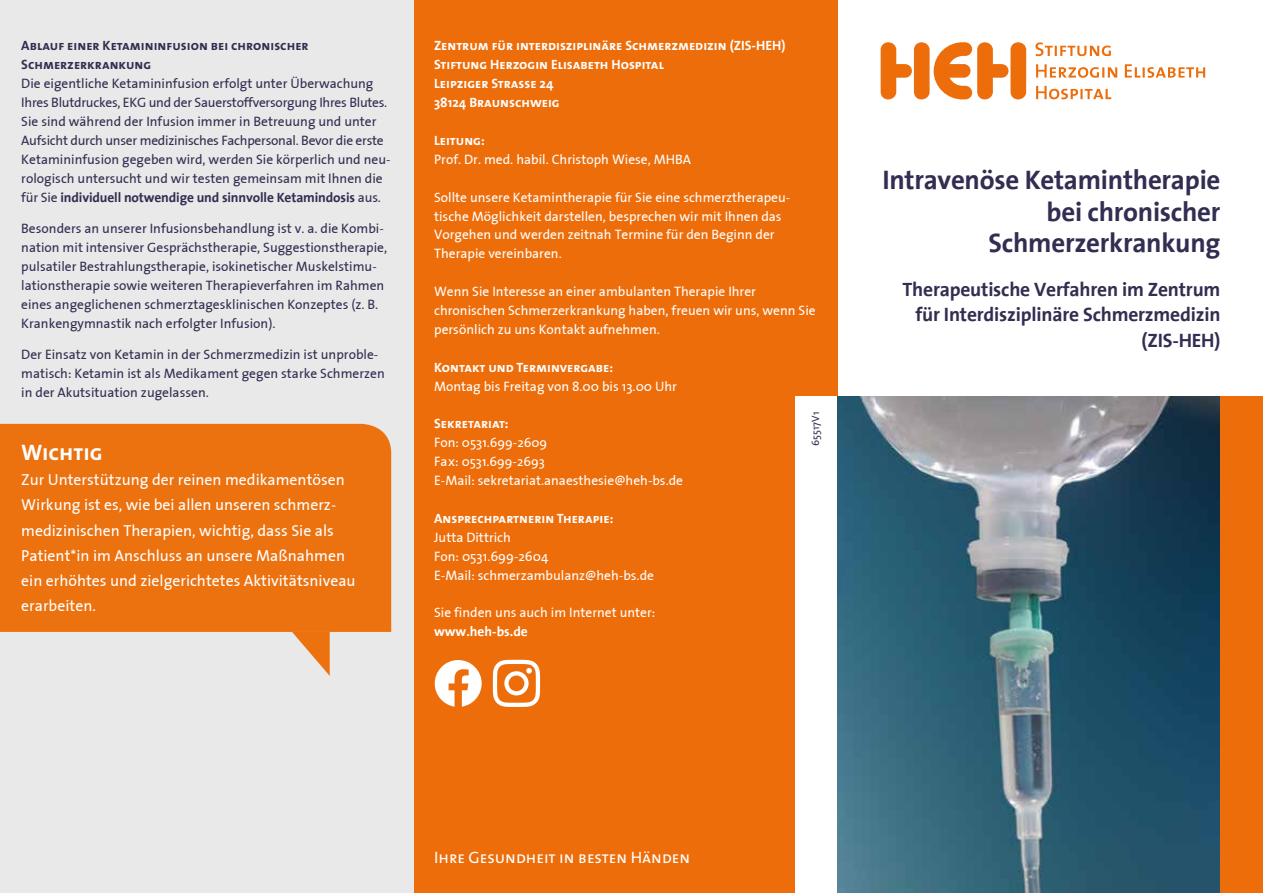
<style>
.page{position:relative;width:1263px;height:893px;background:#fff}
.page>*{position:absolute;margin:0;border:0;box-sizing:border-box;transform-origin:0 0}
.t1{font:700 27px/31.5px "The Sans";letter-spacing:-.01em;color:#312e51;text-align:right}
.t2{font:22.5px "The Sans Bold Caps";color:#fff}
.t3{font:700 19.5px/25.2px "The Sans";letter-spacing:-.01em;color:#312e51;text-align:right}
.t4{font:16.5px "The Sans Caps";color:#fff}
.t5{font:15.75px/25.2px "The Sans Plain";color:#fff}
.t6{font:13.5px/18.9px "The Sans Plain";color:#312e51}
.t7{font:13.5px/18.9px "The Sans Plain";color:#fff}
.t8{font:13.5px/18.9px "The Sans Bold Caps";color:#fff}
.t9{font:13.5px/18.9px "The Sans Bold Caps";color:#312e51}
.t10{font:700 13.5px "The Sans";letter-spacing:-.01em;color:#312e51}
.t11{font:700 13.5px "The Sans";color:#fff}
.t12{font:13.2px/18.9px "The Sans Plain";color:#fff}
.t13{font:10.5px "The Sans Plain";color:#312e51}
.s1{font-family:"The Sans Plain";font-weight:400}
.s2{font-family:"The Sans";font-weight:700}
.s3{font-size:13.5px}
</style>
<div class="page">
<div style="left:411px;top:0;width:427px;height:893px;background:#ed6d0a"></div>
<div style="left:0;top:0;width:413px;height:893px;background:#e9e9e9"></div>
<div style="left:795px;top:397px;width:43px;height:496px;background:#fff"></div>
<img style="left:838px;top:397px;width:382px;height:496px">
<div style="left:1220px;top:397px;width:43px;height:496px;background:#ed6d0a"></div>
<svg style="left:881px;top:42px;width:145px;height:57px"></svg>
<svg style="left:1036px;top:86px;width:75px;height:13px"></svg>
<svg style="left:1036px;top:64px;width:169px;height:14px"></svg>
<svg style="left:1035px;top:42px;width:76px;height:14px"></svg>
<svg style="left:435px;top:660px;width:47px;height:47px"></svg>
<svg style="left:493px;top:660px;width:47px;height:47px"></svg>
<div style="left:0;top:424px;width:391px;height:208px;background:#ec710f"></div>
<svg style="left:292px;top:632px;width:38px;height:44px"></svg>
<p class="t9" style="left:21px;top:36px;width:289px">Ablauf einer Ketamininfusion bei chronischer<br>Schmerzerkrankung</p>
<p class="t6" style="left:21px;top:74px;width:371px">Die eigentliche Ketamininfusion erfolgt unter Überwachung Ihres Blutdruckes, EKG und der Sauerstoffversorgung Ihres Blutes.<br>Sie sind während der Infusion immer in Betreuung und unter Aufsicht durch unser medizinisches Fachpersonal. Bevor die erste Ketamininfusion gegeben wird, werden Sie körperlich und neu&shy;rologisch untersucht und wir testen gemeinsam mit Ihnen die</p>
<p class="t10" style="left:21px;top:186px;width:361px"><span class="s1">für Sie</span> individuell notwendige und sinnvolle Ketamindosis <span class="s1">aus.</span></p>
<p class="t6" style="left:21px;top:219px;width:367px">Besonders an unserer Infusionsbehandlung ist v. a. die Kombi&shy;nation mit intensiver Gesprächstherapie, Suggestionstherapie, pulsatiler Bestrahlungstherapie, isokinetischer Muskelstimu&shy;lationstherapie sowie weiteren Therapieverfahren im Rahmen eines angeglichenen schmerztagesklinischen Konzeptes (z. B.<br>Krankengymnastik nach erfolgter Infusion).</p>
<p class="t6" style="left:21px;top:345px;width:365px">Der Einsatz von Ketamin in der Schmerzmedizin ist unproble&shy;matisch: Ketamin ist als Medikament gegen starke Schmerzen in der Akutsituation zugelassen.</p>
<h2 class="t2" style="left:21px;top:433px;width:83px">Wichtig</h2>
<p class="t5" style="left:21px;top:467px;width:336px">Zur Unterstützung der reinen medikamentösen Wirkung ist es, wie bei allen unseren schmerz&shy;medizinischen Therapien, wichtig, dass Sie als Patient*in im Anschluss an unsere Maßnahmen ein erhöhtes und zielgerichtetes Aktivitätsniveau erarbeiten.</p>
<p class="t8" style="left:434px;top:36px;width:353px">Zentrum für interdisziplinäre Schmerzmedizin (ZIS-HEH)<br>Stiftung Herzogin Elisabeth Hospital<br>Leipziger Strasse <span class="s2">24<br>38124</span> Braunschweig</p>
<p class="t8" style="left:434px;top:131px;width:52px">Leitung:</p>
<p class="t7" style="left:434px;top:149px;width:259px">Prof. Dr. med. habil. Christoph Wiese, MHBA</p>
<p class="t7" style="left:434px;top:187px;width:358px">Sollte unsere Ketamintherapie für Sie eine schmerztherapeu&shy;tische Möglichkeit darstellen, besprechen wir mit Ihnen das Vorgehen und werden zeitnah Termine für den Beginn der Therapie vereinbaren.</p>
<p class="t7" style="left:434px;top:282px;width:383px">Wenn Sie Interesse an einer ambulanten Therapie Ihrer chronischen Schmerzerkrankung haben, freuen wir uns, wenn Sie persönlich zu uns Kontakt aufnehmen.</p>
<p class="t8" style="left:434px;top:357px;width:180px">Kontakt und Terminvergabe:</p>
<p class="t7" style="left:434px;top:376px;width:244px">Montag bis Freitag von 8.00 bis 13.00 Uhr</p>
<p class="t8" style="left:434px;top:414px;width:76px">Sekretariat:</p>
<p class="t12" style="left:434px;top:433px;width:115px"><span class="s3">Fon:</span> 0531<span class="s3">.</span>699<span class="s3">-</span>2609<br><span class="s3">Fax:</span> 0531<span class="s3">.</span>699<span class="s3">-</span>2693</p>
<p class="t7" style="left:434px;top:471px;width:251px">E-Mail: sekretariat.anaesthesie@heh-bs.de</p>
<p class="t8" style="left:434px;top:509px;width:181px">Ansprechpartnerin Therapie:</p>
<p class="t7" style="left:434px;top:527px;width:221px">Jutta Dittrich<br>Fon: 0531.699-2604<br>E-Mail: schmerzambulanz@heh-bs.de</p>
<p class="t7" style="left:434px;top:603px;width:223px">Sie finden uns auch im Internet unter:</p>
<p class="t11" style="left:434px;top:620px;width:95px">www.heh-bs.de</p>
<p class="t13" style="left:807px;top:446px;width:36px;rotate:-90deg">65517V1</p>
<h1 class="t1" style="left:882px;top:163px;width:340px">Intravenöse Ketamintherapie bei chronischer<br>Schmerzerkrankung</h1>
<h3 class="t3" style="left:902px;top:276px;width:319px">Therapeutische Verfahren im Zentrum für Interdisziplinäre Schmerzmedizin (ZIS-HEH)</h3>
<p class="t4" style="left:434px;top:844px;width:258px">Ihre Gesundheit in besten Händen</p>
</div>
